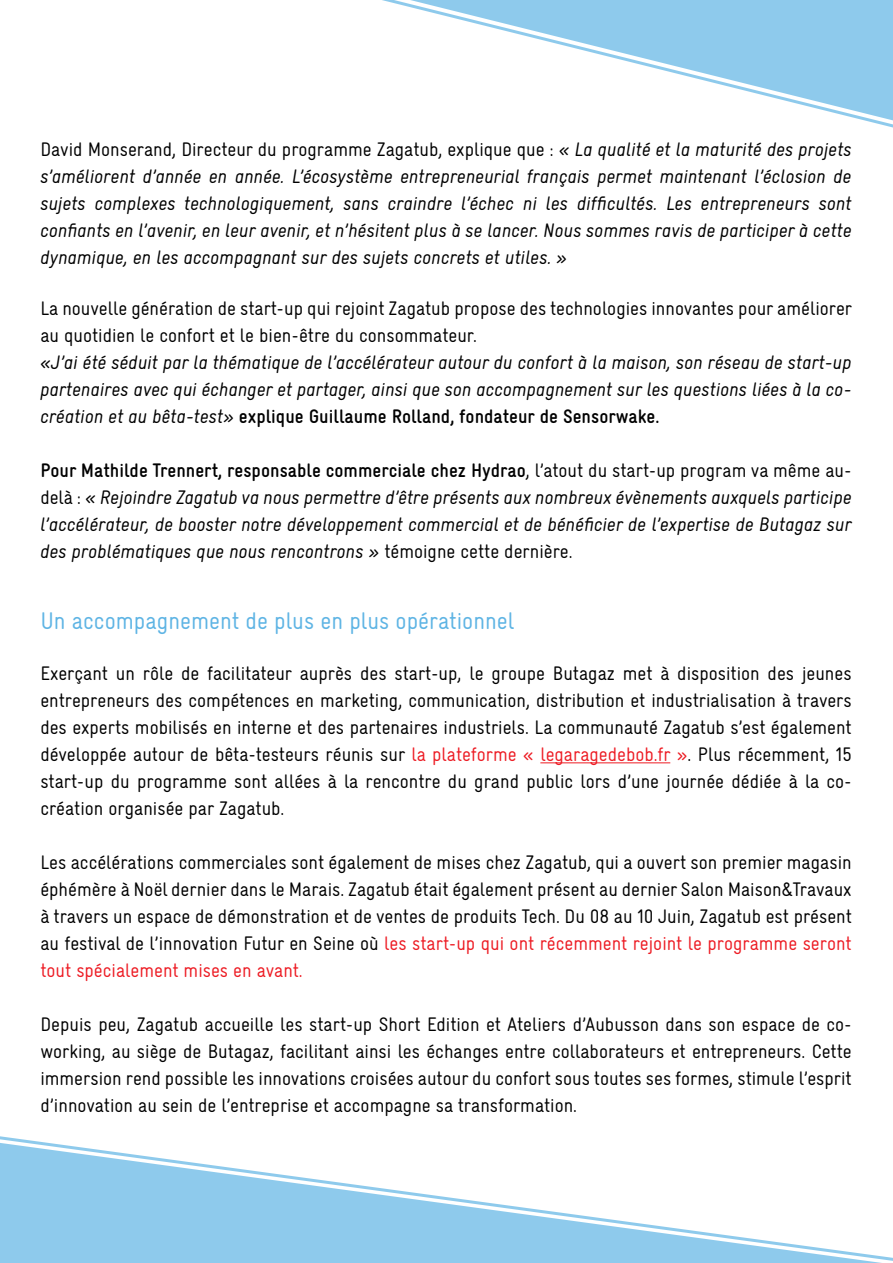
<style>
.page{position:relative;width:893px;height:1263px;background:#fff}
.page>*{position:absolute;margin:0;border:0;box-sizing:border-box;transform-origin:0 0}
.t1{font:condensed 24px "Gravur LL";color:#5eb4e4}
.t2{font:condensed 19.5px/27px "Gravur LL";color:#000;text-align:justify}
.t3{font:italic condensed 19.5px/27px "Gravur LL";color:#000;text-align:justify}
.s1{font-style:normal}
.s2{font-weight:700;font-style:normal}
.s3{color:#ed1c24}
</style>
<div class="page">
<hr style="left:540px;top:762px;width:130px;height:1px;background:#ed1c24">
<svg style="left:382px;top:0;width:511px;height:128px"></svg>
<svg style="left:0;top:1136px;width:893px;height:127px"></svg>
<p class="t3" style="left:40px;top:135px;width:813px"><span class="s1">David Monserand, Directeur du programme Zagatub, explique que :</span> « La qualité et la maturité des projets s’améliorent d’année en année. L’écosystème entrepreneurial français permet maintenant l’éclosion de sujets complexes technologiquement, sans craindre l’échec ni les difficultés. Les entrepreneurs sont confiants en l’avenir, en leur avenir, et n’hésitent plus à se lancer. Nous sommes ravis de participer à cette dynamique, en les accompagnant sur des sujets concrets et utiles. »</p>
<p class="t2" style="left:40px;top:294px;width:813px">La nouvelle génération de start-up qui rejoint Zagatub propose des technologies innovantes pour améliorer au quotidien le confort et le bien-être du consommateur.</p>
<p class="t3" style="left:40px;top:348px;width:813px">«J’ai été séduit par la thématique de l’accélérateur autour du confort à la maison, son réseau de start-up partenaires avec qui échanger et partager, ainsi que son accompagnement sur les questions liées à la co&shy;création et au bêta-test» <span class="s2">explique Guillaume Rolland, fondateur de Sensorwake.</span></p>
<p class="t3" style="left:40px;top:456px;width:813px"><span class="s2">Pour Mathilde Trennert, responsable commerciale chez Hydrao</span><span class="s1">, l’atout du start-up program va même au&shy;delà :</span> « Rejoindre Zagatub va nous permettre d’être présents aux nombreux évènements auxquels participe l’accélérateur, de booster notre développement commercial et de bénéficier de l’expertise de Butagaz sur des problématiques que nous rencontrons » <span class="s1">témoigne cette dernière.</span></p>
<p class="t1" style="left:40px;top:606px;width:475px">Un accompagnement de plus en plus opérationnel</p>
<p class="t2" style="left:40px;top:659px;width:813px">Exerçant un rôle de facilitateur auprès des start-up, le groupe Butagaz met à disposition des jeunes entrepreneurs des compétences en marketing, communication, distribution et industrialisation à travers des experts mobilisés en interne et des partenaires industriels. La communauté Zagatub s’est également développée autour de bêta-testeurs réunis sur <span class="s3">la plateforme « legaragedebob.fr »</span>. Plus récemment, 15 start-up du programme sont allées à la rencontre du grand public lors d’une journée dédiée à la co&shy;création organisée par Zagatub.</p>
<p class="t2" style="left:40px;top:848px;width:813px">Les accélérations commerciales sont également de mises chez Zagatub, qui a ouvert son premier magasin éphémère à Noël dernier dans le Marais. Zagatub était également présent au dernier Salon Maison&amp;Travaux à travers un espace de démonstration et de ventes de produits Tech. Du 08 au 10 Juin, Zagatub est présent au festival de l’innovation Futur en Seine où <span class="s3">les start-up qui ont récemment rejoint le programme seront tout spécialement mises en avant.</span></p>
<p class="t2" style="left:40px;top:1010px;width:813px">Depuis peu, Zagatub accueille les start-up Short Edition et Ateliers d’Aubusson dans son espace de co&shy;working, au siège de Butagaz, facilitant ainsi les échanges entre collaborateurs et entrepreneurs. Cette immersion rend possible les innovations croisées autour du confort sous toutes ses formes, stimule l’esprit d’innovation au sein de l’entreprise et accompagne sa transformation.</p>
</div>
